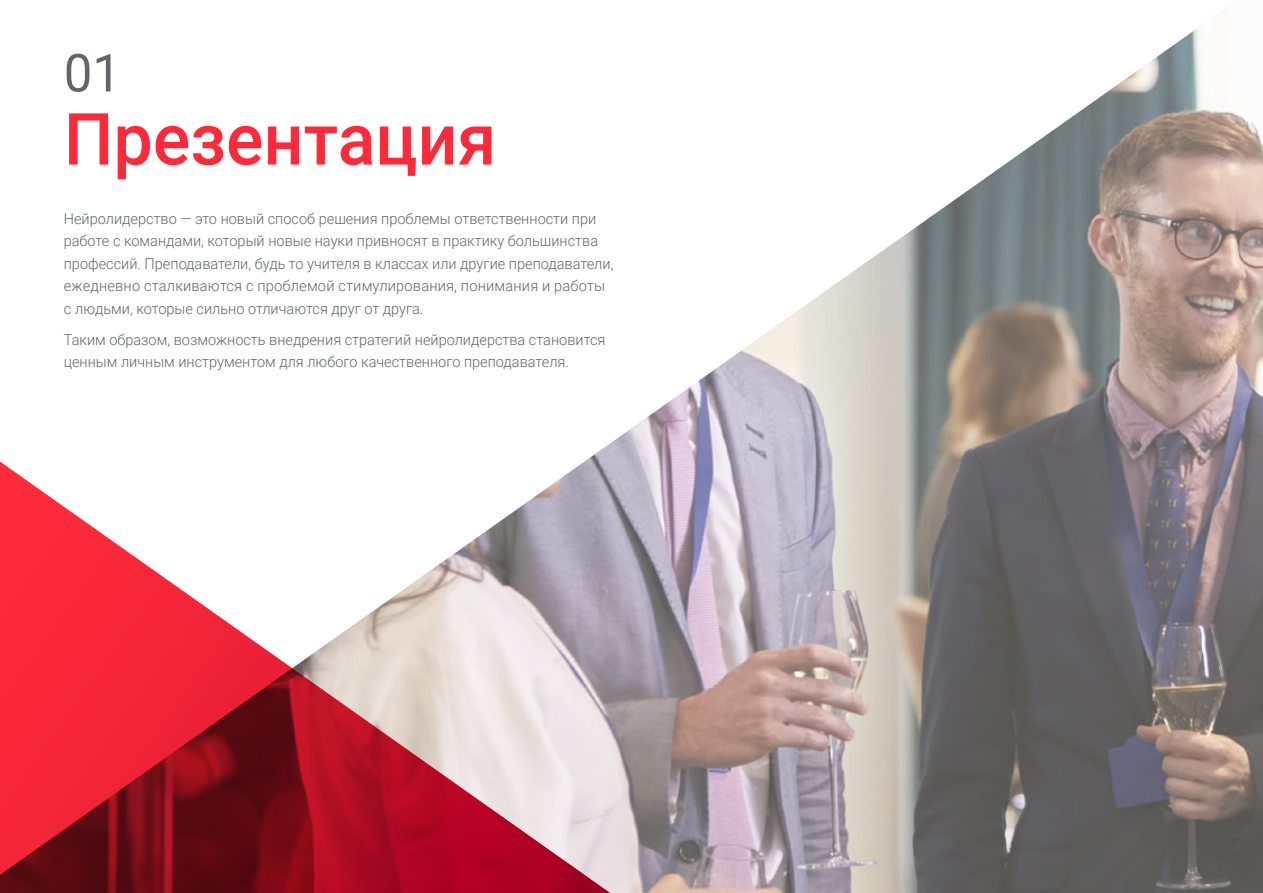
<style>
.page{position:relative;width:1263px;height:893px;background:#fff}
.page>*{position:absolute;margin:0;border:0;box-sizing:border-box;transform-origin:0 0}
.t1{font:500 72px "Roboto";color:#ff293a}
.t2{font:52.5px "Roboto";color:#61646a}
.t3{font:300 15px/22.5px "Roboto";color:#61646a}
</style>
<div class="page">
<img style="left:607px;top:3px;width:656px;height:890px">
<svg style="left:0;top:446px;width:640px;height:447px"></svg>
<h2 class="t2" style="left:64px;top:36px;width:59px">01</h2>
<h1 class="t1" style="left:64px;top:89px;width:434px">Презентация</h1>
<p class="t3" style="left:64px;top:207px;width:551px">Нейролидерство — это новый способ решения проблемы ответственности при работе с командами, который новые науки привносят в практику большинства профессий. Преподаватели, будь то учителя в классах или другие преподаватели, ежедневно сталкиваются с проблемой стимулирования, понимания и работы с людьми, которые сильно отличаются друг от друга.</p>
<p class="t3" style="left:64px;top:328px;width:543px">Таким образом, возможность внедрения стратегий нейролидерства становится ценным личным инструментом для любого качественного преподавателя.</p>
</div>
